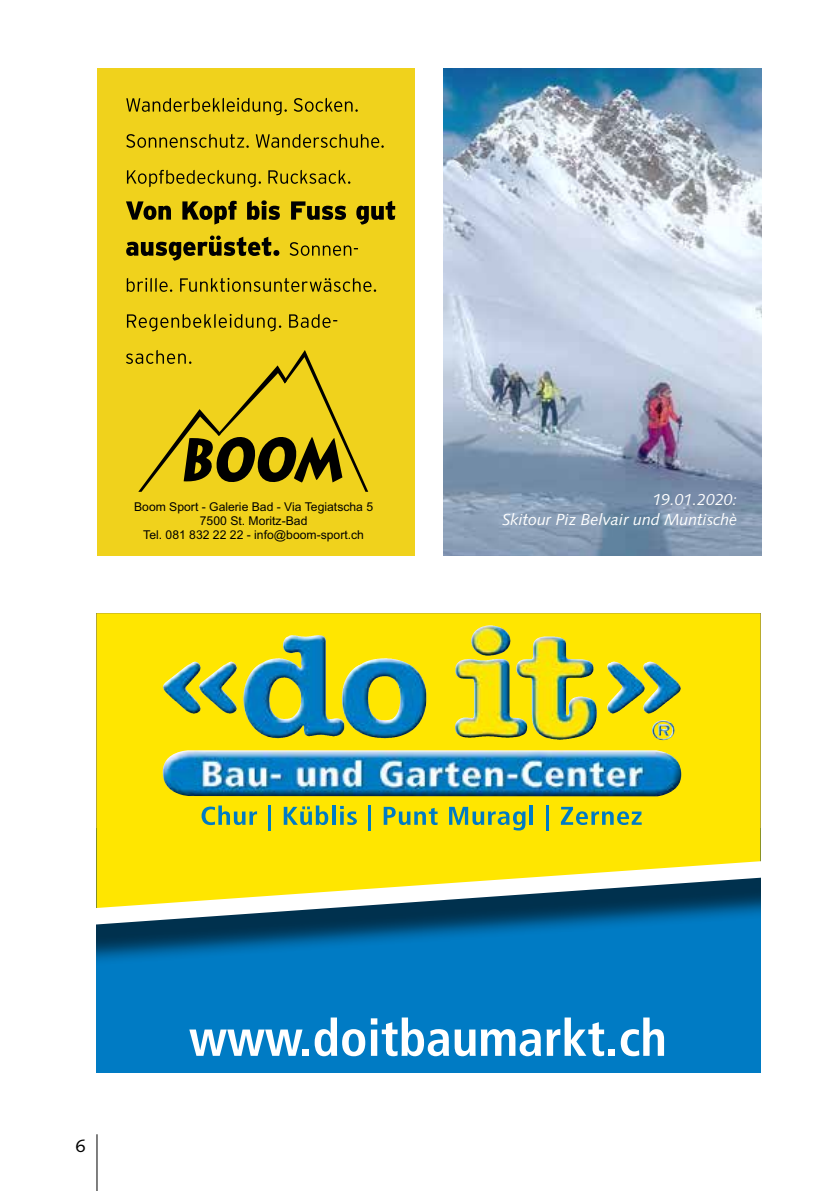
<style>
.page{position:relative;width:840px;height:1191px;background:#fff}
.page>*{position:absolute;margin:0;border:0;box-sizing:border-box;transform-origin:0 0}
.t1{font:700 condensed 51px "Frutiger";color:#fff}
.t2{font:18px "Syntax LT";color:#000}
.t3{font:italic 16px/19.2px "Syntax LT";color:#fff;text-align:right}
.t4{font:12.2px/13.6px "Arial";color:#000;text-align:center}
</style>
<div class="page">
<hr style="left:96px;top:1134px;width:1px;height:57px;background:#000">
<img style="left:443px;top:68px;width:318px;height:488px">
<div style="left:96px;top:828px;width:664px;height:244px;background:#007bc4"></div>
<svg style="left:96px;top:613px;width:664px;height:224px;background:#c8cd35"></svg>
<svg style="left:96px;top:837px;width:664px;height:124px"></svg>
<svg style="left:201px;top:805px;width:56px;height:20px"></svg>
<hr style="left:268px;top:805px;width:3px;height:26px;background:#007bc4">
<svg style="left:283px;top:805px;width:45px;height:20px"></svg>
<hr style="left:332px;top:805px;width:3px;height:20px;background:#007bc4">
<svg style="left:340px;top:806px;width:17px;height:19px"></svg>
<hr style="left:368px;top:805px;width:3px;height:26px;background:#007bc4">
<svg style="left:383px;top:807px;width:54px;height:18px"></svg>
<svg style="left:449px;top:807px;width:76px;height:23px;background:#a6c043"></svg>
<hr style="left:529px;top:805px;width:4px;height:20px;background:#007bc4">
<hr style="left:546px;top:805px;width:3px;height:26px;background:#007bc4">
<svg style="left:560px;top:807px;width:81px;height:18px"></svg>
<img style="left:471px;top:625px;width:37px;height:30px">
<div style="left:97px;top:68px;width:317px;height:487px;background:#f0d21c"></div>
<svg style="left:126px;top:98px;width:231px;height:17px"></svg>
<svg style="left:126px;top:134px;width:257px;height:14px"></svg>
<svg style="left:127px;top:170px;width:223px;height:17px"></svg>
<svg style="left:126px;top:200px;width:269px;height:25px"></svg>
<svg style="left:126px;top:235px;width:153px;height:26px"></svg>
<svg style="left:289px;top:242px;width:69px;height:14px"></svg>
<svg style="left:127px;top:278px;width:249px;height:14px"></svg>
<svg style="left:127px;top:314px;width:210px;height:17px"></svg>
<svg style="left:126px;top:350px;width:242px;height:142px"></svg>
<p class="t4" style="left:134px;top:500px;width:240px">Boom Sport - Galerie Bad - Via Tegiatscha 5<br>7500 St. Moritz-Bad<br>Tel. 081 832 22 22 - info@boom-sport.ch</p>
<h3 class="t3" style="left:502px;top:490px;width:236px">19.01.2020:<br>Skitour Piz Belvair und Muntischè</h3>
<h2 class="t2" style="left:75px;top:1135px;width:12px">6</h2>
<h1 class="t1" style="left:189px;top:1008px;width:479px">www.doitbaumarkt.ch</h1>
</div>
